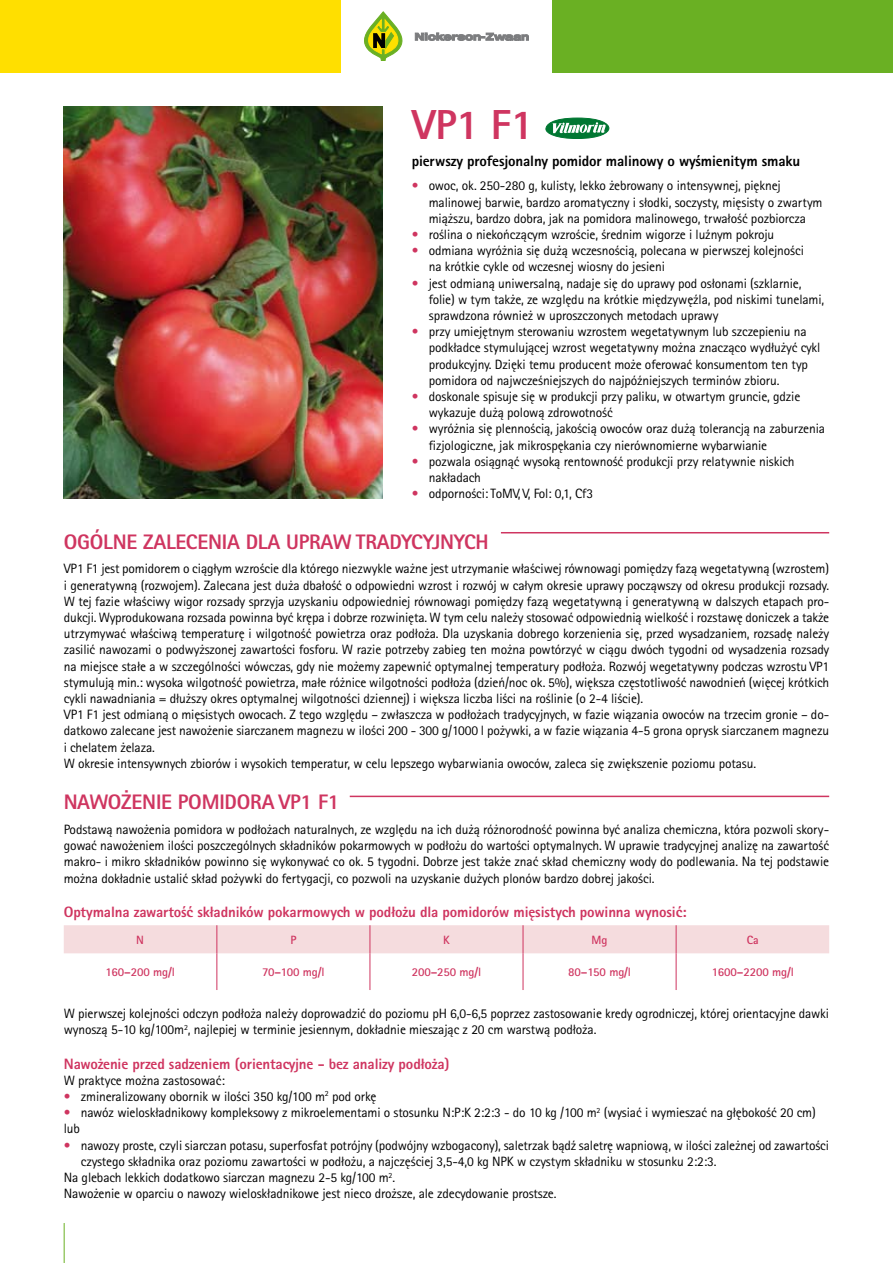
<style>
.page{position:relative;width:893px;height:1263px;background:#fff}
.page>*{position:absolute;margin:0;border:0;box-sizing:border-box;transform-origin:0 0}
.t1{font:800 42px "Rotis Sans Serif CE";color:#cf3560}
.t2{font:800 21px "Rotis Sans Serif CE";letter-spacing:-.01em;color:#cf3560}
.t3{font:800 15px "Rotis Sans Serif CE";letter-spacing:-.01em;color:#cf3560}
.t4{font:800 15px "Rotis Sans Serif CE";letter-spacing:-.01em;color:#000}
.t5{font:13.5px/16.2px "Rotis Sans Serif CE";letter-spacing:-.01em;color:#000}
.t6{font:700 12px "Rotis Sans Serif CE";letter-spacing:-.01em;color:#cf3560}
.s1{color:#cf3560}
</style>
<div class="page">
<div style="left:64px;top:925px;width:765px;height:28px;background:#f5dcde"></div>
<hr style="left:216px;top:953px;width:1px;height:37px;background:#cf3560">
<hr style="left:370px;top:953px;width:1px;height:37px;background:#cf3560">
<hr style="left:523px;top:953px;width:1px;height:37px;background:#cf3560">
<hr style="left:676px;top:953px;width:1px;height:37px;background:#cf3560">
<div style="left:546px;top:118px;width:63px;height:20px;background:#007732;border-radius:50%"></div>
<div style="left:546px;top:118px;width:63px;height:20px;border:1px solid #007732;border-radius:50%"></div>
<svg style="left:552px;top:122px;width:54px;height:11px"></svg>
<hr style="left:501px;top:532px;width:328px;height:1px;background:#cf3560">
<hr style="left:350px;top:796px;width:479px;height:1px;background:#cf3560">
<img style="left:64px;top:106px;width:319px;height:392px">
<svg style="left:364px;top:12px;width:39px;height:49px"></svg>
<svg style="left:415px;top:33px;width:114px;height:8px"></svg>
<div style="left:0;top:0;width:340px;height:72px;background:#ffdf00"></div>
<div style="left:553px;top:0;width:340px;height:72px;background:#6ab023"></div>
<hr style="left:64px;top:1223px;width:1px;height:40px;background:#6ab023">
<h1 class="t1" style="left:412px;top:98px;width:124px">VP1 F1</h1>
<p class="t4" style="left:412px;top:151px;width:390px">pierwszy profesjonalny pomidor malinowy o wyśmienitym smaku</p>
<p class="t5" style="left:429px;top:178px;width:395px;text-indent:-17px"><span class="s1">•</span> owoc, ok. 250-280 g, kulisty, lekko żebrowany o intensywnej, pięknej malinowej barwie, bardzo aromatyczny i słodki, soczysty, mięsisty o zwartym miąższu, bardzo dobra, jak na pomidora malinowego, trwałość pozbiorcza</p>
<p class="t5" style="left:412px;top:226px;width:364px"><span class="s1">•</span> roślina o niekończącym wzroście, średnim wigorze i luźnym pokroju</p>
<p class="t5" style="left:429px;top:242px;width:377px;text-indent:-17px"><span class="s1">•</span> odmiana wyróżnia się dużą wczesnością, polecana w pierwszej kolejności na krótkie cykle od wczesnej wiosny do jesieni</p>
<p class="t5" style="left:429px;top:275px;width:397px;text-indent:-17px"><span class="s1">•</span> jest odmianą uniwersalną, nadaje się do uprawy pod osłonami (szklarnie, folie) w tym także, ze względu na krótkie międzywęźla, pod niskimi tunelami, sprawdzona również w uproszczonych metodach uprawy</p>
<p class="t5" style="left:429px;top:323px;width:393px;text-indent:-17px"><span class="s1">•</span> przy umiejętnym sterowaniu wzrostem wegetatywnym lub szczepieniu na podkładce stymulującej wzrost wegetatywny można znacząco wydłużyć cykl produkcyjny. Dzięki temu producent może oferować konsumentom ten typ pomidora od najwcześniejszych do najpóźniejszych terminów zbioru.</p>
<p class="t5" style="left:429px;top:388px;width:373px;text-indent:-17px"><span class="s1">•</span> doskonale spisuje się w produkcji przy paliku, w otwartym gruncie, gdzie wykazuje dużą polową zdrowotność</p>
<p class="t5" style="left:429px;top:421px;width:398px;text-indent:-17px"><span class="s1">•</span> wyróżnia się plennością, jakością owoców oraz dużą tolerancją na zaburzenia fizjologiczne, jak mikrospękania czy nierównomierne wybarwianie</p>
<p class="t5" style="left:429px;top:453px;width:367px;text-indent:-17px"><span class="s1">•</span> pozwala osiągnąć wysoką rentowność produkcji przy relatywnie niskich nakładach</p>
<p class="t5" style="left:412px;top:485px;width:183px"><span class="s1">•</span> odporności: ToMV, V, Fol: 0,1, Cf3</p>
<h2 class="t2" style="left:64px;top:528px;width:427px">OGÓLNE ZALECENIA DLA UPRAW TRADYCYJNYCH</h2>
<p class="t5" style="left:64px;top:561px;width:767px">VP1 F1 jest pomidorem o ciągłym wzroście dla którego niezwykle ważne jest utrzymanie właściwej równowagi pomiędzy fazą wegetatywną (wzrostem) i generatywną (rozwojem). Zalecana jest duża dbałość o odpowiedni wzrost i rozwój w całym okresie uprawy począwszy od okresu produkcji rozsady.<br>W tej fazie właściwy wigor rozsady sprzyja uzyskaniu odpowiedniej równowagi pomiędzy fazą wegetatywną i generatywną w dalszych etapach pro&shy;dukcji. Wyprodukowana rozsada powinna być krępa i dobrze rozwinięta. W tym celu należy stosować odpowiednią wielkość i rozstawę doniczek a także utrzymywać właściwą temperaturę i wilgotność powietrza oraz podłoża. Dla uzyskania dobrego korzenienia się, przed wysadzaniem, rozsadę należy zasilić nawozami o podwyższonej zawartości fosforu. W razie potrzeby zabieg ten można powtórzyć w ciągu dwóch tygodni od wysadzenia rozsady na miejsce stałe a w szczególności wówczas, gdy nie możemy zapewnić optymalnej temperatury podłoża. Rozwój wegetatywny podczas wzrostu VP1 stymulują min.: wysoka wilgotność powietrza, małe różnice wilgotności podłoża (dzień/noc ok. 5%), większa częstotliwość nawodnień (więcej krótkich cykli nawadniania = dłuższy okres optymalnej wilgotności dziennej) i większa liczba liści na roślinie (o 2-4 liście).<br>VP1 F1 jest odmianą o mięsistych owocach. Z tego względu – zwłaszcza w podłożach tradycyjnych, w fazie wiązania owoców na trzecim gronie – do&shy;datkowo zalecane jest nawożenie siarczanem magnezu w ilości 200 - 300 g/1000 l pożywki, a w fazie wiązania 4-5 grona oprysk siarczanem magnezu i chelatem żelaza.<br>W okresie intensywnych zbiorów i wysokich temperatur, w celu lepszego wybarwiania owoców, zaleca się zwiększenie poziomu potasu.</p>
<h2 class="t2" style="left:64px;top:789px;width:277px">NAWOŻENIE POMIDORA VP1 F1</h2>
<p class="t5" style="left:64px;top:821px;width:767px;text-align:justify">Podstawą nawożenia pomidora w podłożach naturalnych, ze względu na ich dużą różnorodność powinna być analiza chemiczna, która pozwoli skory&shy;gować nawożeniem ilości poszczególnych składników pokarmowych w podłożu do wartości optymalnych. W uprawie tradycyjnej analizę na zawartość makro- i mikro składników powinno się wykonywać co ok. 5 tygodni. Dobrze jest także znać skład chemiczny wody do podlewania. Na tej podstawie można dokładnie ustalić skład pożywki do fertygacji, co pozwoli na uzyskanie dużych plonów bardzo dobrej jakości.</p>
<p class="t3" style="left:64px;top:902px;width:624px">Optymalna zawartość składników pokarmowych w podłożu dla pomidorów mięsistych powinna wynosić:</p>
<p class="t6" style="left:136px;top:932px;width:9px">N</p>
<p class="t6" style="left:290px;top:932px;width:7px">P</p>
<p class="t6" style="left:443px;top:932px;width:8px">K</p>
<p class="t6" style="left:592px;top:932px;width:17px">Mg</p>
<p class="t6" style="left:747px;top:932px;width:13px">Ca</p>
<p class="t6" style="left:105px;top:965px;width:71px">160–200 mg/l</p>
<p class="t6" style="left:262px;top:965px;width:64px">70–100 mg/l</p>
<p class="t6" style="left:412px;top:965px;width:71px">200–250 mg/l</p>
<p class="t6" style="left:568px;top:965px;width:64px">80–150 mg/l</p>
<p class="t6" style="left:712px;top:965px;width:83px">1600–2200 mg/l</p>
<p class="t5" style="left:64px;top:1005px;width:767px">W pierwszej kolejności odczyn podłoża należy doprowadzić do poziomu pH 6,0-6,5 poprzez zastosowanie kredy ogrodniczej, której orientacyjne dawki wynoszą 5-10 kg/100m<sup>2</sup>, najlepiej w terminie jesiennym, dokładnie mieszając z 20 cm warstwą podłoża.</p>
<p class="t3" style="left:64px;top:1054px;width:387px">Nawożenie przed sadzeniem (orientacyjne - bez analizy podłoża)</p>
<p class="t5" style="left:64px;top:1072px;width:163px">W praktyce można zastosować:</p>
<p class="t5" style="left:64px;top:1088px;width:314px"><span class="s1">•</span> zmineralizowany obornik w ilości 350 kg/100 m<sup>2</sup> pod orkę</p>
<p class="t5" style="left:64px;top:1104px;width:754px"><span class="s1">•</span> nawóz wieloskładnikowy kompleksowy z mikroelementami o stosunku N:P:K 2:2:3 - do 10 kg /100 m<sup>2</sup> (wysiać i wymieszać na głębokość 20 cm) lub</p>
<p class="t5" style="left:64px;top:1137px;width:767px"><span class="s1">•</span> nawozy proste, czyli siarczan potasu, superfosfat potrójny (podwójny wzbogacony), saletrzak bądź saletrę wapniową, w ilości zależnej od zawartości</p>
<p class="t5" style="left:81px;top:1153px;width:637px">czystego składnika oraz poziomu zawartości w podłożu, a najczęściej 3,5-4,0 kg NPK w czystym składniku w stosunku 2:2:3.</p>
<p class="t5" style="left:64px;top:1169px;width:333px">Na glebach lekkich dodatkowo siarczan magnezu 2-5 kg/100 m<sup>2</sup>.</p>
<p class="t5" style="left:64px;top:1185px;width:494px">Nawożenie w oparciu o nawozy wieloskładnikowe jest nieco droższe, ale zdecydowanie prostsze.</p>
</div>
